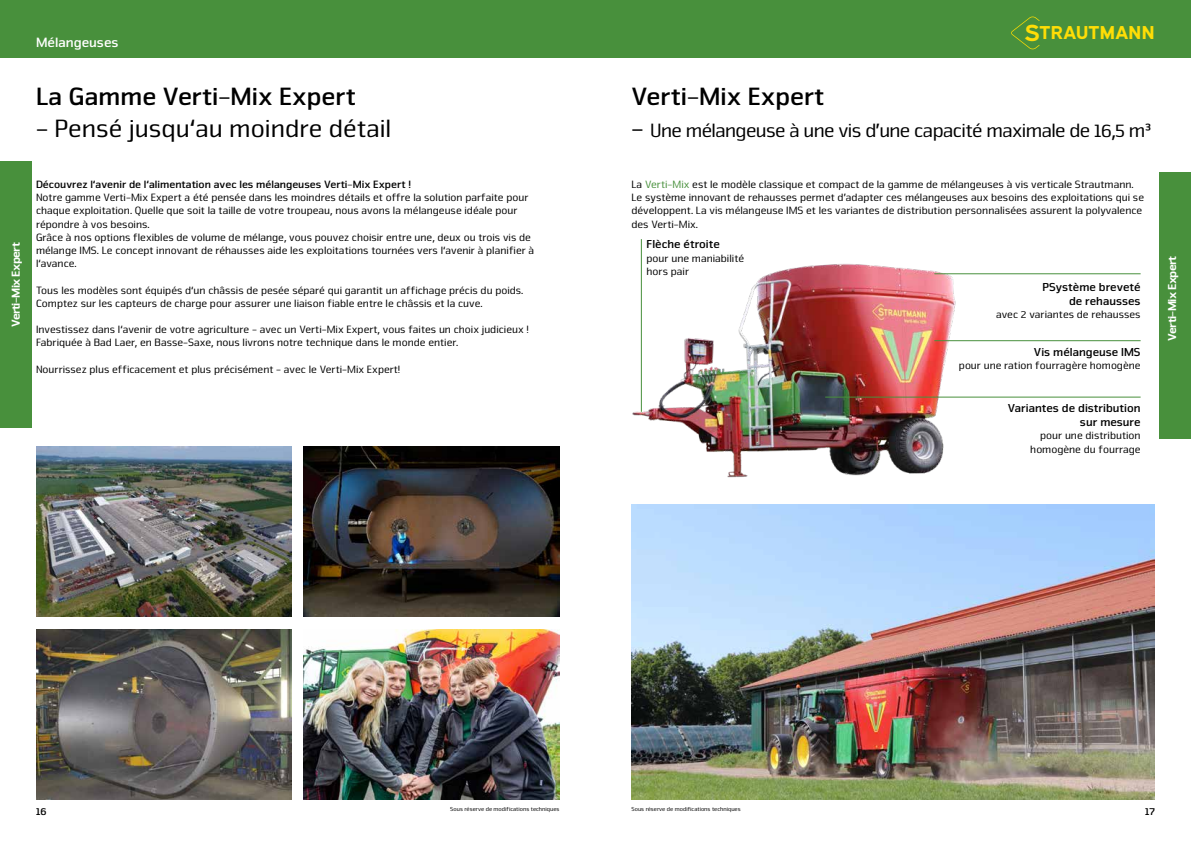
<style>
.page{position:relative;width:1191px;height:842px;background:#fff}
.page>*{position:absolute;margin:0;border:0;box-sizing:border-box;transform-origin:0 0}
.t1{font:700 26px "Nuri Pro";color:#000}
.t2{font:26px "Nuri Pro";color:#000}
.t3{font:20px "Nuri Pro";letter-spacing:-.03em;color:#000}
.t4{font:700 18.7px "Expressway Rg";color:#ffdd06}
.t5{font:700 14px "Nuri Pro";color:#fff}
.t6{font:700 12px/14.4px "Nuri Pro";color:#000;text-align:right}
.t7{font:900 12px "Nuri Pro";letter-spacing:-.05em;color:#fff}
.t8{font:11px/13.2px "Nuri Pro";color:#000}
.t9{font:700 11px "Nuri Pro";color:#000}
.t10{font:6px "Nuri Pro";color:#000}
.s1{font-weight:700}
.s2{font-size:23.4px}
.s3{font-weight:700;font-size:26px}
.s4{color:#48903c}
</style>
<div class="page">
<div style="left:0;top:0;width:1191px;height:57px;background:#48903c"></div>
<svg style="left:1011px;top:16px;width:28px;height:33px"></svg>
<div style="left:1159px;top:172px;width:32px;height:267px;background:#48903c"></div>
<img style="left:632px;top:239px;width:375px;height:239px">
<img style="left:631px;top:505px;width:524px;height:294px">
<hr style="left:641px;top:239px;width:1px;height:173px;background:#48903c">
<hr style="left:934px;top:340px;width:206px;height:1px;background:#48903c">
<hr style="left:934px;top:273px;width:206px;height:1px;background:#48903c">
<hr style="left:825px;top:397px;width:315px;height:1px;background:#48903c">
<img style="left:304px;top:447px;width:255px;height:169px">
<div style="left:0;top:162px;width:31px;height:266px;background:#48903c"></div>
<img style="left:36px;top:447px;width:256px;height:169px">
<img style="left:36px;top:630px;width:256px;height:169px">
<img style="left:304px;top:630px;width:255px;height:169px">
<p class="t5" style="left:36px;top:34px;width:84px">Mélangeuses</p>
<h1 class="t1" style="left:36px;top:81px;width:321px">La Gamme Verti-Mix Expert</h1>
<h1 class="t2" style="left:36px;top:113px;width:357px"><span class="s1">-</span> Pensé jusqu‘au moindre détail</h1>
<p class="t7" style="left:9px;top:327px;width:86px;rotate:-90deg">Verti-Mix Expert</p>
<p class="t9" style="left:36px;top:178px;width:376px">Découvrez l‘avenir de l‘alimentation avec les mélangeuses Verti-Mix Expert !</p>
<p class="t8" style="left:36px;top:191px;width:500px">Notre gamme Verti-Mix Expert a été pensée dans les moindres détails et offre la solution parfaite pour chaque exploitation. Quelle que soit la taille de votre troupeau, nous avons la mélangeuse idéale pour répondre à vos besoins.<br>Grâce à nos options flexibles de volume de mélange, vous pouvez choisir entre une, deux ou trois vis de mélange IMS. Le concept innovant de réhausses aide les exploitations tournées vers l‘avenir à planifier à l‘avance.</p>
<p class="t8" style="left:36px;top:284px;width:489px">Tous les modèles sont équipés d‘un châssis de pesée séparé qui garantit un affichage précis du poids.<br>Comptez sur les capteurs de charge pour assurer une liaison fiable entre le châssis et la cuve.</p>
<p class="t8" style="left:36px;top:323px;width:494px">Investissez dans l‘avenir de votre agriculture - avec un Verti-Mix Expert, vous faites un choix judicieux !<br>Fabriquée à Bad Laer, en Basse-Saxe, nous livrons notre technique dans le monde entier.</p>
<p class="t8" style="left:36px;top:363px;width:366px">Nourrissez plus efficacement et plus précisément - avec le Verti-Mix Expert!</p>
<h3 class="t4" style="left:1024px;top:18px;width:132px"><span class="s2">S</span>TRAUTMANN</h3>
<h1 class="t1" style="left:631px;top:81px;width:194px">Verti-Mix Expert</h1>
<h2 class="t3" style="left:631px;top:119px;width:521px"><span class="s3">-</span> Une mélangeuse à une vis d’une capacité maximale de 16,5 m³</h2>
<p class="t8" style="left:631px;top:178px;width:514px">La <span class="s4">Verti-Mix</span> est le modèle classique et compact de la gamme de mélangeuses à vis verticale Strautmann.<br>Le système innovant de rehausses permet d’adapter ces mélangeuses aux besoins des exploitations qui se développent. La vis mélangeuse IMS et les variantes de distribution personnalisées assurent la polyvalence des Verti-Mix.</p>
<p class="t6" style="left:646px;top:237px;width:75px">Flèche étroite</p>
<p class="t8" style="left:646px;top:252px;width:99px">pour une maniabilité hors pair</p>
<p class="t6" style="left:1042px;top:280px;width:100px">PSystème breveté de rehausses</p>
<p class="t8" style="left:996px;top:308px;width:146px">avec 2 variantes de rehausses</p>
<p class="t6" style="left:1034px;top:345px;width:108px">Vis mélangeuse IMS</p>
<p class="t8" style="left:959px;top:359px;width:183px">pour une ration fourragère homogène</p>
<p class="t6" style="left:1007px;top:401px;width:134px">Variantes de distribution sur mesure</p>
<p class="t8" style="left:1030px;top:429px;width:112px;text-align:right">pour une distribution homogène du fourrage</p>
<p class="t7" style="left:1165px;top:341px;width:86px;rotate:-90deg">Verti-Mix Expert</p>
<p class="t10" style="left:450px;top:805px;width:111px">Sous réserve de modifications techniques</p>
<p class="t10" style="left:631px;top:805px;width:111px">Sous réserve de modifications techniques</p>
<p class="t9" style="left:36px;top:804px;width:12px">16</p>
<p class="t9" style="left:1145px;top:804px;width:11px">17</p>
</div>
